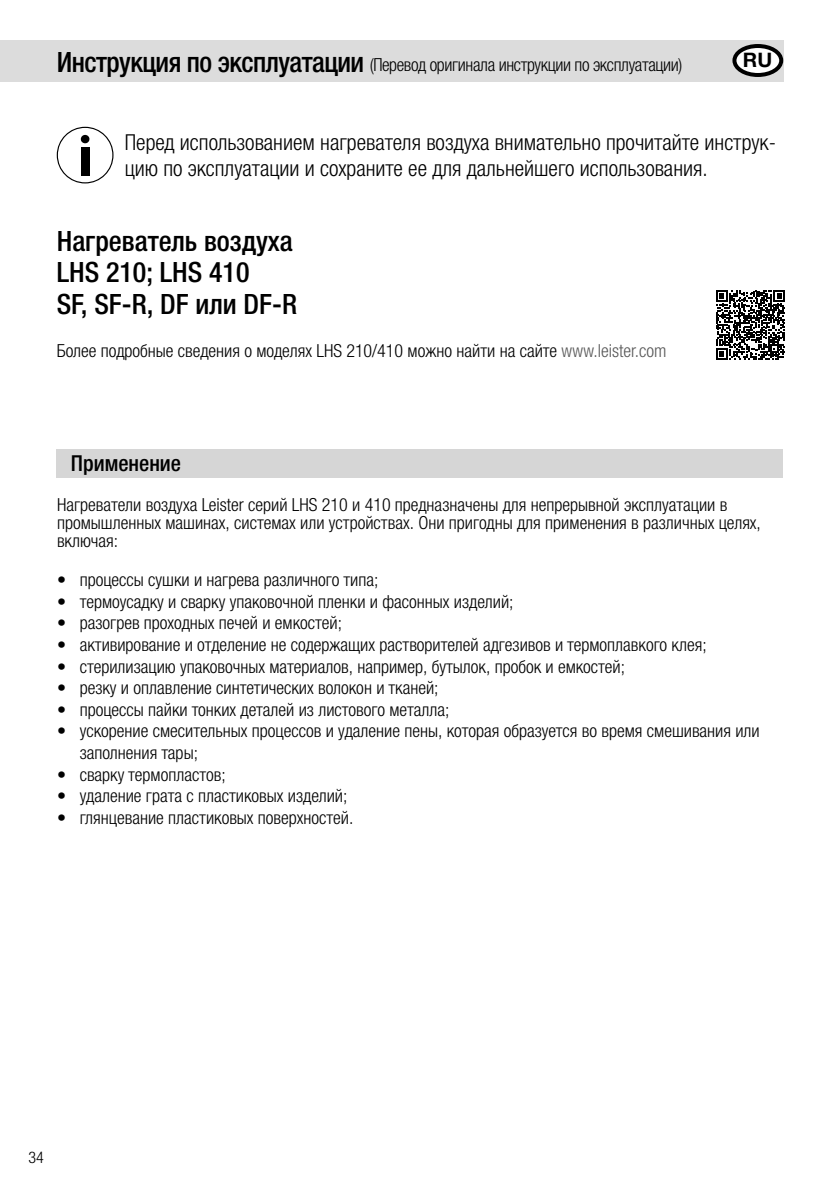
<style>
.page{position:relative;width:840px;height:1191px;background:#fff}
.page>*{position:absolute;margin:0;border:0;box-sizing:border-box;transform-origin:0 0}
.t1{font:500 condensed 28px/31.4px "Helvetica Neue LTW1 G";color:#000}
.t2{font:300 condensed 22px/26.4px "Helvetica Neue LTW1 G";color:#000}
.t3{font:500 condensed 22px "Helvetica Neue LTW1 G";color:#000}
.t4{font:700 20px "Helvetica Neue LTW1 G";color:#000}
.t5{font:300 condensed 18px/18px "Helvetica Neue LTW1 G";color:#000}
.t6{font:300 condensed 18px "Helvetica Neue LTW1 G";letter-spacing:-.02em;color:#000}
.t7{font:300 condensed 16px "Helvetica Neue LTW1 G";color:#000}
.s1{font-weight:500;font-size:28px}
.s2{color:#585858}
</style>
<div class="page">
<svg style="left:57px;top:127px;width:56px;height:56px"></svg>
<svg style="left:716px;top:290px;width:68px;height:69px"></svg>
<div style="left:57px;top:449px;width:725px;height:29px;background:#d6d6d6"></div>
<div style="left:0;top:40px;width:782px;height:41px;background:#dcdcdc"></div>
<div style="left:734px;top:46px;width:46px;height:29px;background:#fff;border-radius:50%"></div>
<div style="left:732px;top:44px;width:50px;height:33px;border:4px solid #000;border-radius:50%"></div>
<p class="t6" style="left:57px;top:54px;width:627px"><span class="s1">Инструкция по эксплуатации</span> (Перевод оригинала инструкции по эксплуатации)</p>
<p class="t4" style="left:742px;top:48px;width:31px">RU</p>
<p class="t2" style="left:125px;top:129px;width:652px">Перед использованием нагревателя воздуха внимательно прочитайте инструк&shy;цию по эксплуатации и сохраните ее для дальнейшего использования.</p>
<h1 class="t1" style="left:57px;top:225px;width:242px">Нагреватель воздуха<br>LHS 210; LHS 410<br>SF, SF-R, DF или DF-R</h1>
<p class="t5" style="left:57px;top:342px;width:611px">Более подробные сведения о моделях LHS 210/410 можно найти на сайте <span class="s2">www.leister.com</span></p>
<p class="t3" style="left:71px;top:450px;width:112px">Применение</p>
<p class="t5" style="left:57px;top:495px;width:705px">Нагреватели воздуха Leister серий LHS 210 и 410 предназначены для непрерывной эксплуатации в промышленных машинах, системах или устройствах. Они пригодны для применения в различных целях, включая:</p>
<p class="t5" style="left:57px;top:571px;width:323px">• процессы сушки и нагрева различного типа;</p>
<p class="t5" style="left:57px;top:592px;width:458px">• термоусадку и сварку упаковочной пленки и фасонных изделий;</p>
<p class="t5" style="left:57px;top:614px;width:286px">• разогрев проходных печей и емкостей;</p>
<p class="t5" style="left:57px;top:636px;width:650px">• активирование и отделение не содержащих растворителей адгезивов и термоплавкого клея;</p>
<p class="t5" style="left:57px;top:657px;width:569px">• стерилизацию упаковочных материалов, например, бутылок, пробок и емкостей;</p>
<p class="t5" style="left:57px;top:679px;width:383px">• резку и оплавление синтетических волокон и тканей;</p>
<p class="t5" style="left:57px;top:700px;width:393px">• процессы пайки тонких деталей из листового металла;</p>
<p class="t5" style="left:80px;top:720px;width:681px;line-height:21.6px;text-indent:-23px">• ускорение смесительных процессов и удаление пены, которая образуется во время смешивания или заполнения тары;</p>
<p class="t5" style="left:57px;top:765px;width:170px">• сварку термопластов;</p>
<p class="t5" style="left:57px;top:787px;width:292px">• удаление грата с пластиковых изделий;</p>
<p class="t5" style="left:57px;top:808px;width:298px">• глянцевание пластиковых поверхностей.</p>
<p class="t7" style="left:28px;top:1147px;width:17px">34</p>
</div>
